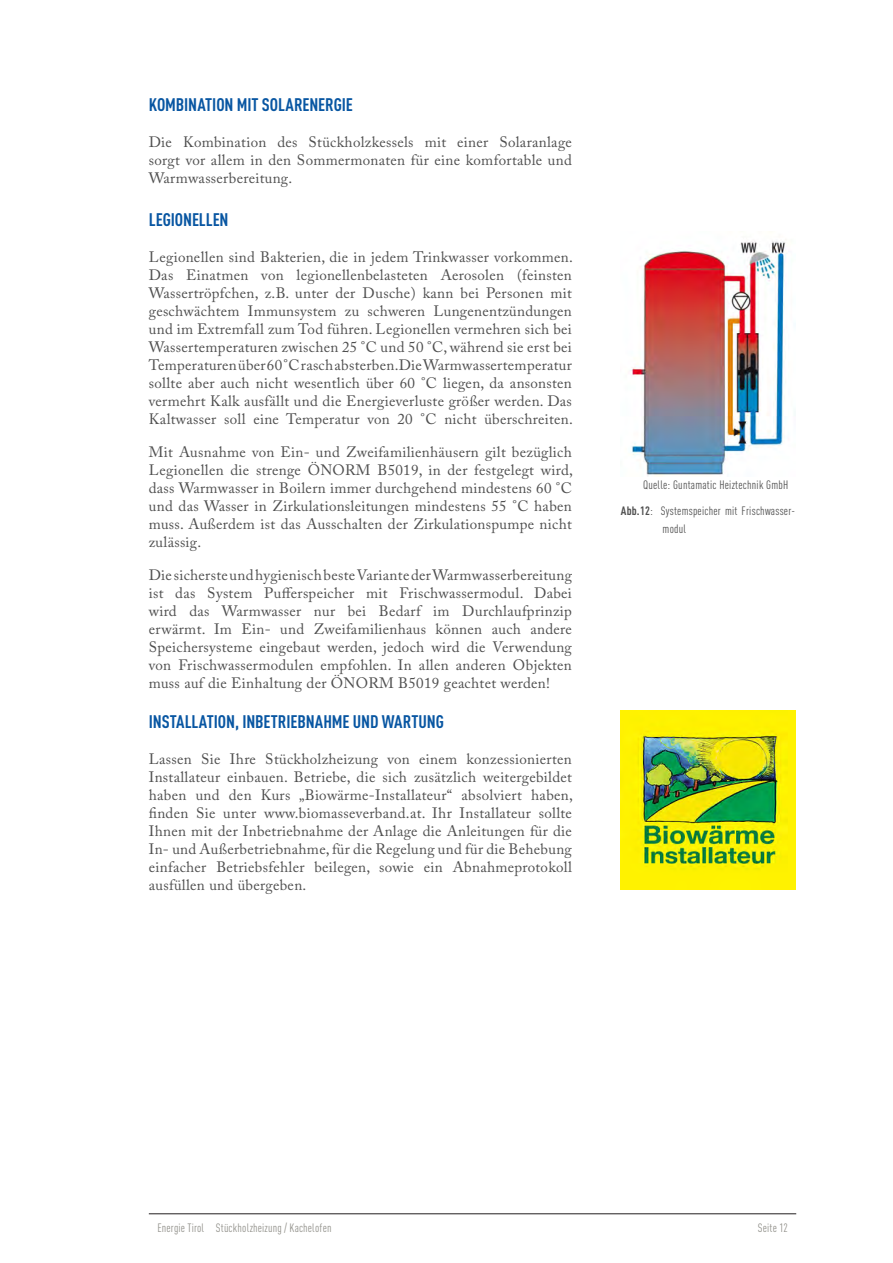
<style>
.page{position:relative;width:893px;height:1263px;background:#fff}
.page>*{position:absolute;margin:0;border:0;box-sizing:border-box;transform-origin:0 0}
.t1{font:700 18px "DIN Cond";letter-spacing:-.005em;color:#0856a2}
.t2{font:15px/18px "Adobe Caslon Pro";letter-spacing:.02em;color:#4f4f4f;text-align:justify}
.t3{font:12px/18px "DIN Cond";letter-spacing:.02em;color:#4f4f4f}
.t4{font:12px "DIN Cond";letter-spacing:.015em;color:#91908a}
.s1{font-weight:700}
</style>
<div class="page">
<hr style="left:149px;top:1213px;width:647px;height:1px;background:#231f20">
<img style="left:631px;top:241px;width:155px;height:235px">
<img style="left:621px;top:710px;width:174px;height:180px">
<p class="t1" style="left:149px;top:93px;width:206px">KOMBINATION MIT SOLARENERGIE</p>
<p class="t2" style="left:149px;top:132px;width:425px">Die Kombination des Stückholzkessels mit einer Solaranlage sorgt vor allem in den Sommermonaten für eine komfortable und Warmwasserbereitung.</p>
<p class="t1" style="left:149px;top:208px;width:81px">LEGIONELLEN</p>
<p class="t2" style="left:149px;top:248px;width:426px">Legionellen sind Bakterien, die in jedem Trinkwasser vorkommen.<br>Das Einatmen von legionellenbelasteten Aerosolen (feinsten Wassertröpfchen, z.B. unter der Dusche) kann bei Personen mit geschwächtem Immunsystem zu schweren Lungenentzündungen und im Extremfall zum Tod führen. Legionellen vermehren sich bei Wassertemperaturen zwischen 25 °C und 50 °C, während sie erst bei Temperaturen über 60 °C rasch absterben. Die Warmwassertemperatur sollte aber auch nicht wesentlich über 60 °C liegen, da ansonsten vermehrt Kalk ausfällt und die Energieverluste größer werden. Das Kaltwasser soll eine Temperatur von 20 °C nicht überschreiten.</p>
<p class="t2" style="left:149px;top:443px;width:426px">Mit Ausnahme von Ein- und Zweifamilienhäusern gilt bezüglich Legionellen die strenge ÖNORM B5019, in der festgelegt wird, dass Warmwasser in Boilern immer durchgehend mindestens 60 °C und das Wasser in Zirkulationsleitungen mindestens 55 °C haben muss. Außerdem ist das Ausschalten der Zirkulationspumpe nicht zulässig.</p>
<p class="t2" style="left:149px;top:566px;width:425px">Die sicherste und hygienisch beste Variante der Warmwasserbereitung ist das System Pufferspeicher mit Frischwassermodul. Dabei wird das Warmwasser nur bei Bedarf im Durchlaufprinzip erwärmt. Im Ein- und Zweifamilienhaus können auch andere Speichersysteme eingebaut werden, jedoch wird die Verwendung von Frischwassermodulen empfohlen. In allen anderen Objekten muss auf die Einhaltung der ÖNORM B5019 geachtet werden!</p>
<p class="t1" style="left:149px;top:710px;width:297px">INSTALLATION, INBETRIEBNAHME UND WARTUNG</p>
<p class="t2" style="left:149px;top:749px;width:426px">Lassen Sie Ihre Stückholzheizung von einem konzessionierten Installateur einbauen. Betriebe, die sich zusätzlich weitergebildet haben und den Kurs „Biowärme-Installateur“ absolviert haben, finden Sie unter www.biomasseverband.at. Ihr Installateur sollte Ihnen mit der Inbetriebnahme der Anlage die Anleitungen für die In- und Außerbetriebnahme, für die Regelung und für die Behebung einfacher Betriebsfehler beilegen, sowie ein Abnahmeprotokoll ausfüllen und übergeben.</p>
<p class="t3" style="left:643px;top:476px;width:147px">Quelle: Guntamatic Heiztechnik GmbH</p>
<p class="t3" style="left:663px;top:501px;width:134px;text-indent:-42px"><span class="s1">Abb.12</span>: Systemspeicher mit Frischwasser&shy;modul</p>
<p class="t4" style="left:157px;top:1220px;width:176px">Energie Tirol Stückholzheizung / Kachelofen</p>
<p class="t4" style="left:758px;top:1220px;width:31px">Seite 12</p>
</div>
